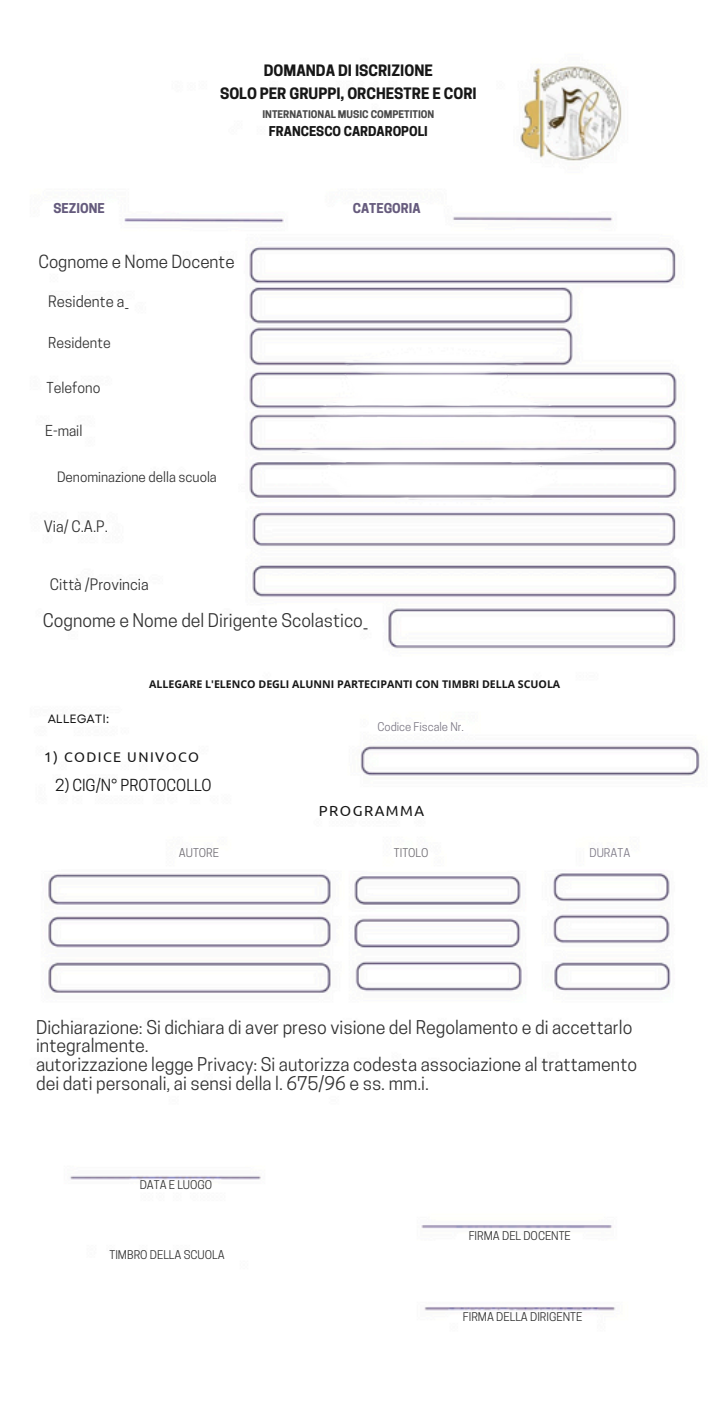
<style>
.page{position:relative;width:709px;height:1418px;background:#fff}
.page>*{position:absolute;margin:0;border:0;box-sizing:border-box;transform-origin:0 0}
.t1{font:17.75px/18.8px "Cooper Hewitt";color:#333}
.t2{font:17px "Cooper Hewitt";color:#333}
.t3{font:15.5px "Cooper Hewitt";color:#171717}
.t4{font:15px "Cooper Hewitt";color:#333}
.t5{font:700 14.75px "Cooper Hewitt";color:#171717}
.t6{font:14.75px "Ubuntu";letter-spacing:.1em;color:#171717}
.t7{font:14.25px "Cooper Hewitt";color:#333}
.t8{font:14px "Ubuntu";letter-spacing:.1em;color:#171717}
.t9{font:13.5px "Cooper Hewitt";color:#333}
.t10{font:700 12.75px "Cooper Hewitt";color:#171717}
.t11{font:700 12.75px "Cooper Hewitt";color:#665b7d}
.t12{font:700 12.75px "Cooper Hewitt";color:#645a7c}
.t13{font:12px "Garet";color:#171717}
.t14{font:11.25px "Cooper Hewitt";color:#333}
.t15{font:11.25px "Cooper Hewitt";color:#7d7985}
.t16{font:11.25px "Cooper Hewitt";color:#726f75}
.t17{font:11.25px "Cooper Hewitt";color:#7e7a87}
.t18{font:700 10.75px "Open Sans";color:#171717}
.t19{font:700 10px "Cooper Hewitt";color:#494949}
</style>
<div class="page">
<img style="left:48px;top:66px;width:652px;height:1245px">
<p class="t12" style="left:53px;top:204px;width:53px">SEZIONE</p>
<p class="t5" style="left:264px;top:64px;width:171px">DOMANDA DI ISCRIZIONE</p>
<p class="t5" style="left:220px;top:88px;width:258px">SOLO PER GRUPPI, ORCHESTRE E CORI</p>
<p class="t19" style="left:262px;top:110px;width:173px">INTERNATIONAL MUSIC COMPETITION</p>
<h5 class="t10" style="left:269px;top:126px;width:160px">FRANCESCO CARDAROPOLI</h5>
<h4 class="t11" style="left:353px;top:203px;width:69px">CATEGORIA</h4>
<h5 class="t2" style="left:39px;top:255px;width:198px">Cognome e Nome Docente</h5>
<h1 class="t4" style="left:48px;top:296px;width:83px">Residente a_</h1>
<h4 class="t7" style="left:48px;top:337px;width:64px">Residente</h4>
<h4 class="t7" style="left:46px;top:382px;width:55px">Telefono</h4>
<h4 class="t7" style="left:45px;top:425px;width:39px">E-mail</h4>
<h4 class="t9" style="left:57px;top:472px;width:161px">Denominazione della scuola</h4>
<h6 class="t4" style="left:44px;top:521px;width:66px">Via/ C.A.P.</h6>
<h4 class="t4" style="left:50px;top:579px;width:100px">Città /Provincia</h4>
<h1 class="t1" style="left:43px;top:613px;width:327px">Cognome e Nome del Dirigente Scolastico_</h1>
<p class="t18" style="left:149px;top:676px;width:412px">ALLEGARE L'ELENCO DEGLI ALUNNI PARTECIPANTI CON TIMBRI DELLA SCUOLA</p>
<p class="t13" style="left:48px;top:710px;width:63px">ALLEGATI:</p>
<p class="t8" style="left:44px;top:749px;width:156px">1) CODICE UNIVOCO</p>
<h3 class="t3" style="left:55px;top:779px;width:158px">2) CIG/N° PROTOCOLLO</h3>
<h2 class="t15" style="left:377px;top:722px;width:88px">Codice Fiscale Nr.</h2>
<h3 class="t6" style="left:319px;top:802px;width:107px">PROGRAMMA</h3>
<p class="t16" style="left:179px;top:848px;width:42px">AUTORE</p>
<p class="t16" style="left:394px;top:848px;width:36px">TITOLO</p>
<p class="t17" style="left:589px;top:848px;width:42px">DURATA</p>
<h1 class="t1" style="left:36px;top:1019px;width:602px">Dichiarazione: Si dichiara di aver preso visione del Regolamento e di accettarlo integralmente.<br>autorizzazione legge Privacy: Si autorizza codesta associazione al trattamento dei dati personali, ai sensi della l. 675/96 e ss. mm.i.</h1>
<p class="t14" style="left:140px;top:1180px;width:74px">DATA E LUOGO</p>
<p class="t14" style="left:109px;top:1251px;width:117px">TIMBRO DELLA SCUOLA</p>
<p class="t14" style="left:469px;top:1231px;width:104px">FIRMA DEL DOCENTE</p>
<p class="t14" style="left:463px;top:1312px;width:121px">FIRMA DELLA DIRIGENTE</p>
</div>
